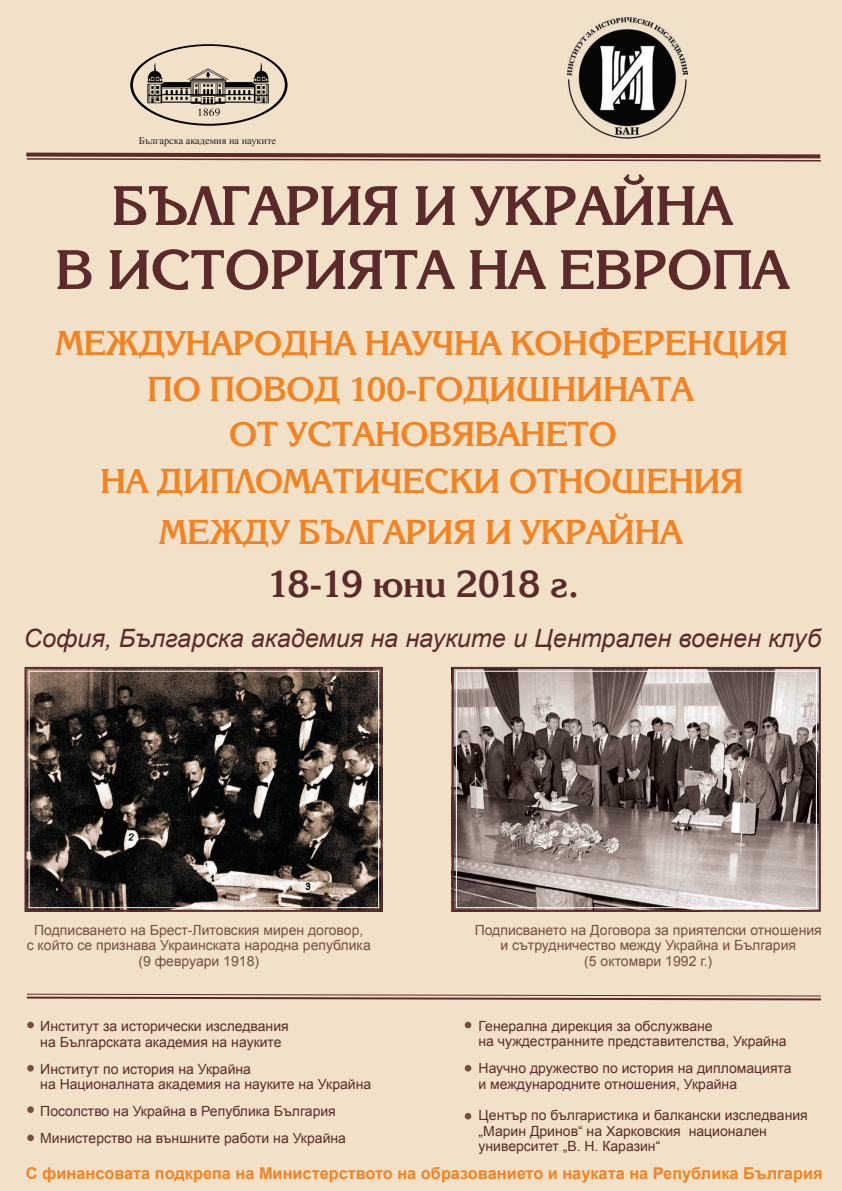
<style>
.page{position:relative;width:842px;height:1191px;background:#fff}
.page>*{position:absolute;margin:0;border:0;box-sizing:border-box;transform-origin:0 0}
.t1{font:700 40px "Karina";color:#5c2a2b}
.t2{font:700 36px/45.9px "Karina";color:#f58220;text-align:center}
.t3{font:italic 25.2px "Arial";color:#5c2a2b}
.t4{font:700 16.3px "Arial";color:#f58220}
.t5{font:14px/15.6px "Arial";color:#5c2a2b}
.t6{font:14px/15.6px "Arial";color:#774d44;text-align:center}
.t7{font:10.3px "Times New Roman";color:#231f20}
</style>
<div class="page">
<div style="left:0;top:0;width:842px;height:1190px;background:#f1e1c9"></div>
<svg style="left:130px;top:44px;width:158px;height:82px"></svg>
<svg style="left:26px;top:152px;width:795px;height:10px"></svg>
<img style="left:568px;top:18px;width:119px;height:120px">
<svg style="left:58px;top:174px;width:675px;height:116px"></svg>
<svg style="left:635px;top:249px;width:155px;height:41px"></svg>
<svg style="left:26px;top:993px;width:795px;height:8px"></svg>
<img style="left:27px;top:670px;width:353px;height:239px">
<img style="left:451px;top:667px;width:367px;height:245px">
<div style="left:24px;top:667px;width:359px;height:245px;border:2px solid #5c2a2b"></div>
<div style="left:29px;top:670px;width:350px;height:238px;border:1px solid #fff"></div>
<div style="left:456px;top:670px;width:361px;height:238px;border:1px solid #fff"></div>
<div style="left:27px;top:1021px;width:7px;height:7px;background:#774d44;border-radius:50%"></div>
<div style="left:27px;top:1065px;width:7px;height:6px;background:#774d44;border-radius:50%"></div>
<div style="left:27px;top:1106px;width:7px;height:7px;background:#774d44;border-radius:50%"></div>
<div style="left:27px;top:1134px;width:7px;height:7px;background:#774d44;border-radius:50%"></div>
<div style="left:465px;top:1021px;width:6px;height:7px;background:#774d44;border-radius:50%"></div>
<svg style="left:465px;top:1065px;width:6px;height:6px"></svg>
<div style="left:465px;top:1112px;width:6px;height:7px;background:#774d44;border-radius:50%"></div>
<div style="left:452px;top:667px;width:369px;height:245px;border:2px solid #5c2a2b"></div>
<p class="t7" style="left:139px;top:137px;width:139px">Българска академия на науките</p>
<h2 class="t2" style="left:56px;top:320px;width:734px">МЕЖДУНАРОДНА НАУЧНА КОНФЕРЕНЦИЯ<br>ПО ПОВОД 100-ГОДИШНИНАТА<br>ОТ УСТАНОВЯВАНЕТО<br>НА ДИПЛОМАТИЧЕСКИ ОТНОШЕНИЯ</h2>
<h2 class="t2" style="left:160px;top:509px;width:524px">МЕЖДУ БЪЛГАРИЯ И УКРАЙНА</h2>
<h1 class="t1" style="left:269px;top:562px;width:312px">18-19 юни 2018 г.</h1>
<h3 class="t3" style="left:24px;top:629px;width:799px">София, Българска академия на науките и Централен военен клуб</h3>
<p class="t6" style="left:27px;top:923px;width:346px">Подписването на Брест-Литовския мирен договор,<br>с който се признава Украинската народна република (9 февруари 1918)</p>
<p class="t6" style="left:475px;top:923px;width:349px">Подписването на Договора за приятелски отношения и сътрудничество между Украйна и България<br>(5 октомври 1992 г.)</p>
<p class="t5" style="left:479px;top:1019px;width:309px">Генерална дирекция за обслужване<br>на чуждестранните представителства, Украйна</p>
<p class="t5" style="left:479px;top:1061px;width:315px">Научно дружество по история на дипломацията и международните отношения, Украйна</p>
<p class="t5" style="left:479px;top:1108px;width:331px">Център по българистика и балкански изследвания „Марин Дринов“ на Харковския национален университет „В. Н. Каразин“</p>
<p class="t4" style="left:26px;top:1166px;width:798px">С финансовата подкрепа на Министерството на образованието и науката на Република България</p>
<p class="t5" style="left:40px;top:1019px;width:250px">Институт за исторически изследвания на Българската академия на науките</p>
<p class="t5" style="left:40px;top:1062px;width:332px">Институт по история на Украйна<br>на Националната академия на науките на Украйна</p>
<p class="t5" style="left:40px;top:1099px;width:307px;line-height:26.8px">Посолство на Украйна в Република България<br>Министерство на външните работи на Украйна</p>
</div>
